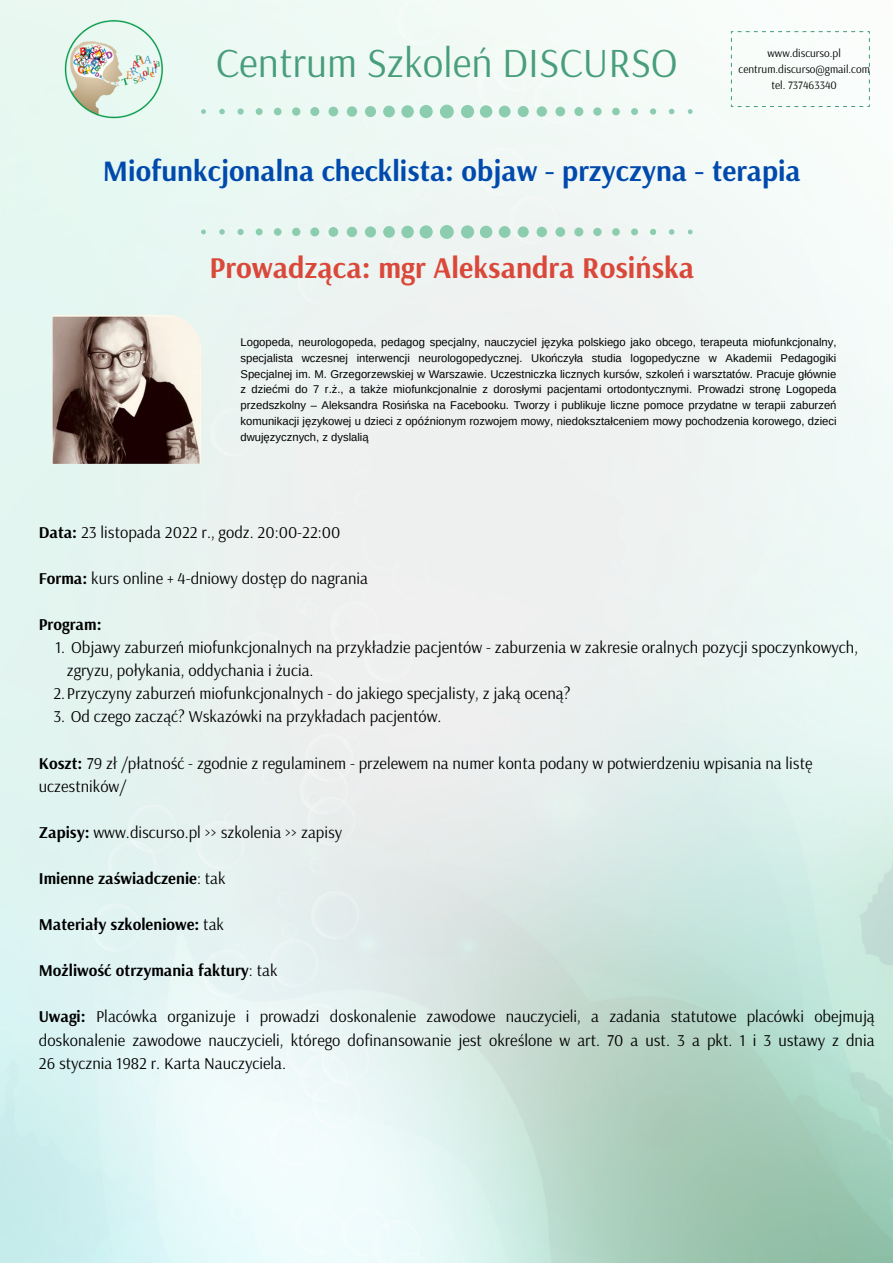
<style>
.page{position:relative;width:893px;height:1263px;background:#fff}
.page>*{position:absolute;margin:0;border:0;box-sizing:border-box;transform-origin:0 0}
.t1{font:41.25px "Arsenal";color:#489e7c}
.t2{font:700 30px "Arsenal";color:#da483a}
.t3{font:700 29.55px "Arsenal";color:#004aad}
.t4{font:16.5px/23.1px "Arsenal";color:#000}
.t5{font:700 16.5px "Arsenal";color:#000}
.t6{font:11.25px/15.8px "Arimo";color:#000;text-align:justify}
.t7{font:11.25px/15.8px "Arsenal";color:#000;text-align:center}
.s1{font-weight:700}
.s2{font-weight:400}
</style>
<div class="page">
<img style="left:65px;top:20px;width:98px;height:98px">
<svg style="left:201px;top:105px;width:491px;height:13px"></svg>
<svg style="left:731px;top:31px;width:139px;height:76px"></svg>
<svg style="left:201px;top:225px;width:491px;height:14px"></svg>
<img style="left:52px;top:315px;width:149px;height:149px">
<h1 class="t1" style="left:216px;top:36px;width:463px">Centrum Szkoleń DISCURSO</h1>
<p class="t7" style="left:738px;top:45px;width:133px">www.discurso.pl centrum.discurso@gmail.com tel. 737463340</p>
<h3 class="t3" style="left:103px;top:152px;width:699px">Miofunkcjonalna checklista: objaw - przyczyna - terapia</h3>
<h2 class="t2" style="left:209px;top:248px;width:486px">Prowadząca: mgr Aleksandra Rosińska</h2>
<p class="t6" style="left:240px;top:334px;width:597px">Logopeda, neurologopeda, pedagog specjalny, nauczyciel języka polskiego jako obcego, terapeuta miofunkcjonalny, specjalista wczesnej interwencji neurologopedycznej. Ukończyła studia logopedyczne w Akademii Pedagogiki Specjalnej im. M. Grzegorzewskiej w Warszawie. Uczestniczka licznych kursów, szkoleń i warsztatów. Pracuje głównie z dziećmi do 7 r.ż., a także miofunkcjonalnie z dorosłymi pacjentami ortodontycznymi. Prowadzi stronę Logopeda przedszkolny – Aleksandra Rosińska na Facebooku. Tworzy i publikuje liczne pomoce przydatne w terapii zaburzeń komunikacji językowej u dzieci z opóźnionym rozwojem mowy, niedokształceniem mowy pochodzenia korowego, dzieci dwujęzycznych, z dyslalią</p>
<p class="t4" style="left:39px;top:520px;width:303px"><span class="s1">Data:</span> 23 listopada 2022 r., godz. 20:00-22:00</p>
<p class="t4" style="left:39px;top:566px;width:331px"><span class="s1">Forma:</span> kurs online + 4-dniowy dostęp do nagrania</p>
<p class="t5" style="left:39px;top:614px;width:64px">Program:</p>
<p class="t4" style="left:55px;top:635px;width:804px">1. Objawy zaburzeń miofunkcjonalnych na przykładzie pacjentów - zaburzenia w zakresie oralnych pozycji spoczynkowych,</p>
<p class="t4" style="left:67px;top:658px;width:248px">zgryzu, połykania, oddychania i żucia.</p>
<p class="t4" style="left:53px;top:682px;width:518px">2.Przyczyny zaburzeń miofunkcjonalnych - do jakiego specjalisty, z jaką oceną?</p>
<p class="t4" style="left:53px;top:705px;width:389px">3. Od czego zacząć? Wskazówki na przykładach pacjentów.</p>
<p class="t4" style="left:39px;top:751px;width:775px"><span class="s1">Koszt:</span> 79 zł /płatność - zgodnie z regulaminem - przelewem na numer konta podany w potwierdzeniu wpisania na listę uczestników/</p>
<p class="t4" style="left:39px;top:820px;width:305px"><span class="s1">Zapisy:</span> www.discurso.pl &gt;&gt; szkolenia &gt;&gt; zapisy</p>
<p class="t5" style="left:39px;top:867px;width:188px">Imienne zaświadczenie<span class="s2">: tak</span></p>
<p class="t5" style="left:39px;top:913px;width:187px">Materiały szkoleniowe: <span class="s2">tak</span></p>
<p class="t5" style="left:39px;top:960px;width:240px">Możliwość otrzymania faktury<span class="s2">: tak</span></p>
<p class="t4" style="left:39px;top:1005px;width:837px;text-align:justify"><span class="s1">Uwagi:</span> Placówka organizuje i prowadzi doskonalenie zawodowe nauczycieli, a zadania statutowe placówki obejmują doskonalenie zawodowe nauczycieli, którego dofinansowanie jest określone w art. 70 a ust. 3 a pkt. 1 i 3 ustawy z dnia 26 stycznia 1982 r. Karta Nauczyciela.</p>
</div>
